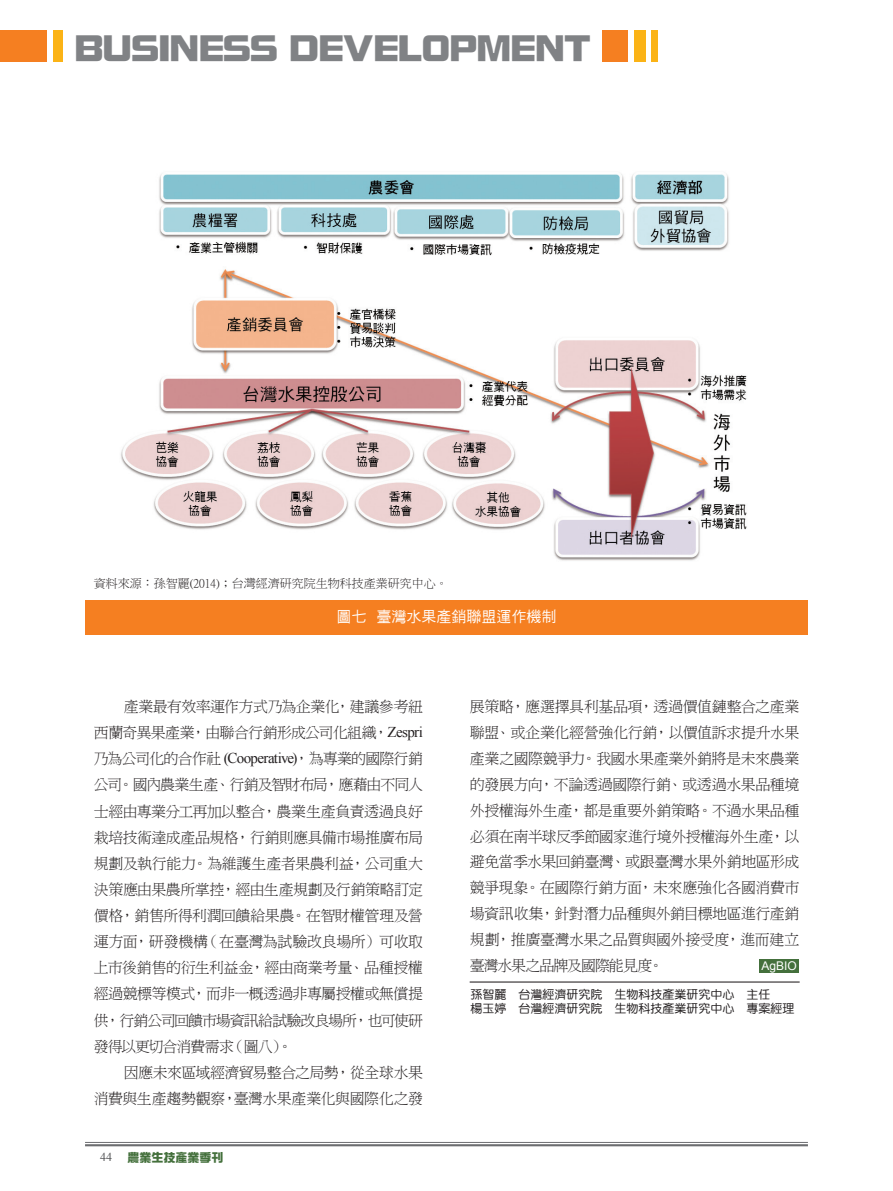
<style>
.page{position:relative;width:893px;height:1191px;background:#fff}
.page>*{position:absolute;margin:0;border:0;box-sizing:border-box;transform-origin:0 0}
.t1{font:36px "DF Zong Yi W9 WINP BF";color:#808285}
.t2{font:15px/26.1px "DF Ming W3 WIN BF";letter-spacing:-.045em;color:#231f20;text-align:justify}
.t3{font:15px "DF Hei W5 WINP BF";color:#fff}
.t4{font:12px/14.4px "DF Yuan W5 WIN BF";color:#231f20}
.t5{font:12px "P Ming Li U";color:#231f20}
.t6{font:12px "DF Zong Yi W9 WINP BF";color:#44703c}
.t7{font:12px "Arial";color:#fff}
.t8{font:12px "Times New Roman";color:#57585a}
.s1{font-family:"DF Ming W3 WIN BF"}
.s2{font-family:"Times New Roman"}
</style>
<div class="page">
<hr style="left:85px;top:1142px;width:723px;height:1px;background:#6c6d70">
<hr style="left:85px;top:1144px;width:723px;height:2px;background:#6c6d70">
<div style="left:602px;top:30px;width:26px;height:32px;background:#f57f21"></div>
<div style="left:635px;top:30px;width:11px;height:32px;background:#fbb316"></div>
<div style="left:652px;top:30px;width:6px;height:32px;background:#fbb316"></div>
<div style="left:54px;top:30px;width:9px;height:32px;background:#fbb316"></div>
<div style="left:0;top:30px;width:47px;height:32px;background:#f57f21"></div>
<img style="left:121px;top:174px;width:626px;height:387px">
<div style="left:85px;top:601px;width:723px;height:34px;background:#f57f21"></div>
<hr style="left:470px;top:981px;width:330px;height:1px;background:#231f20">
<div style="left:759px;top:959px;width:40px;height:14px;background:#44703c"></div>
<h1 class="t1" style="left:75px;top:30px;width:517px">BUSINESS DEVELOPMENT</h1>
<p class="t5" style="left:94px;top:577px;width:356px">資料來源：孫智麗(2014)<span class="s1">；</span>台灣經濟研究院生物科技產業研究中心。</p>
<p class="t3" style="left:336px;top:609px;width:221px">圖七 臺灣水果產銷聯盟運作機制</p>
<p class="t2" style="left:94px;top:693px;width:331px;text-indent:30px">產業最有效率運作方式乃為企業化，建議參考紐西蘭奇異果產業，由聯合行銷形成公司化組織，<span class="s2">Zespri</span>乃為公司化的合作社 <span class="s2">(Cooperative)</span>，為專業的國際行銷公司。國內農業生產、行銷及智財布局，應藉由不同人士經由專業分工再加以整合，農業生產負責透過良好栽培技術達成產品規格，行銷則應具備市場推廣布局規劃及執行能力。為維護生產者果農利益，公司重大決策應由果農所掌控，經由生產規劃及行銷策略訂定價格，銷售所得利潤回饋給果農。在智財權管理及營運方面，研發機構（在臺灣為試驗改良場所）可收取上市後銷售的衍生利益金，經由商業考量、品種授權經過競標等模式，而非一概透過非專屬授權或無償提供，行銷公司回饋市場資訊給試驗改良場所，也可使研發得以更切合消費需求（圖八）。</p>
<p class="t2" style="left:94px;top:1059px;width:331px;text-align:right">因應未來區域經濟貿易整合之局勢，從全球水果<br>消費與生產趨勢觀察，臺灣水果產業化與國際化之發</p>
<p class="t8" style="left:100px;top:1149px;width:13px">44</p>
<p class="t6" style="left:128px;top:1151px;width:97px">農業生技產業季刊</p>
<p class="t2" style="left:470px;top:693px;width:331px">展策略，應選擇具利基品項，透過價值鏈整合之產業聯盟、或企業化經營強化行銷，以價值訴求提升水果產業之國際競爭力。我國水果產業外銷將是未來農業的發展方向，不論透過國際行銷、或透過水果品種境外授權海外生產，都是重要外銷策略。不過水果品種必須在南半球反季節國家進行境外授權海外生產，以避免當季水果回銷臺灣、或跟臺灣水果外銷地區形成競爭現象。在國際行銷方面，未來應強化各國消費市場資訊收集，針對潛力品種與外銷目標地區進行產銷規劃，推廣臺灣水果之品質與國外接受度，進而建立臺灣水果之品牌及國際能見度。</p>
<p class="t4" style="left:470px;top:986px;width:326px">孫智麗 台灣經濟研究院 生物科技產業研究中心 主任<br>楊玉婷 台灣經濟研究院 生物科技產業研究中心 專案經理</p>
<p class="t7" style="left:761px;top:958px;width:37px">AgBIO</p>
</div>
